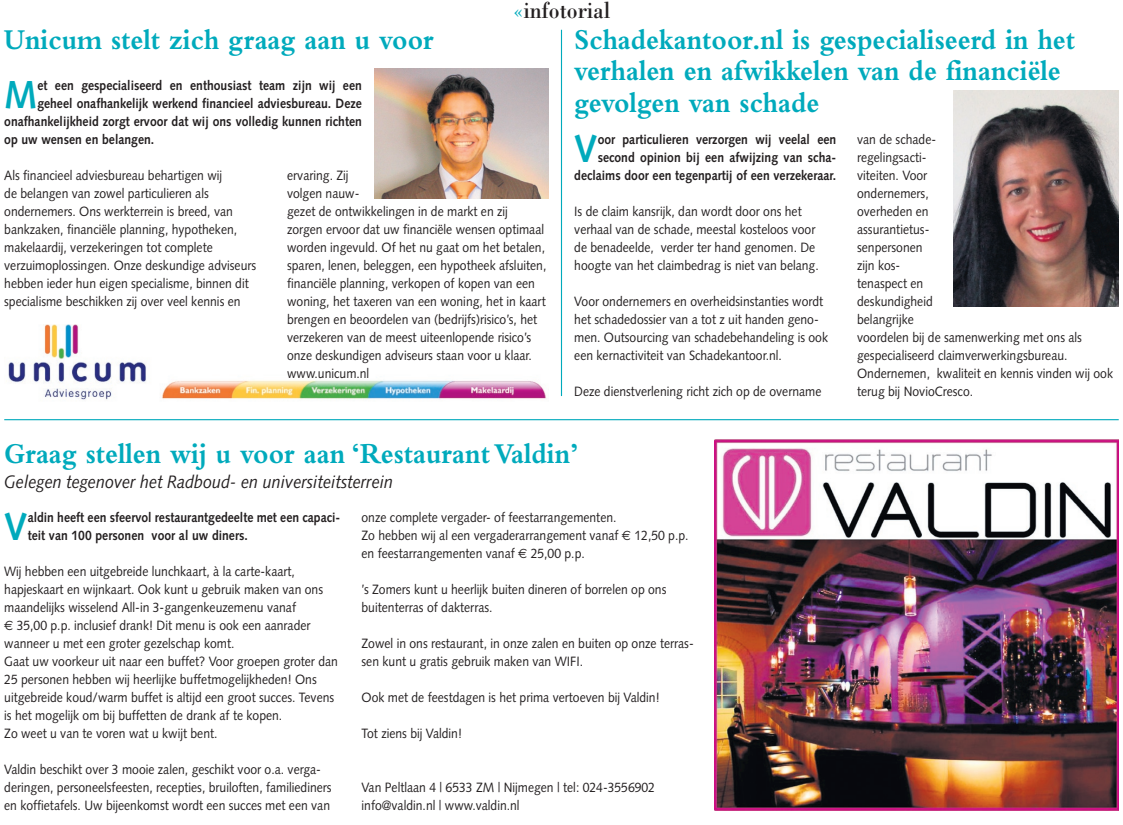
<style>
.page{position:relative;width:1123px;height:825px;background:#fff}
.page>*{position:absolute;margin:0;border:0;box-sizing:border-box;transform-origin:0 0}
.t1{font:700 39px "Syntax";color:#00aabc;scale:.9 1}
.t2{font:700 30px/31.5px "Bembo";color:#00aabc;scale:.9 1}
.t3{font:24px "Bodoni";color:#231f20;scale:.9 1}
.t4{font:italic 18px "Syntax";color:#231f20;scale:.9 1}
.t5{font:13.5px/18px "Syntax";color:#231f20;scale:.9 1}
.t6{font:700 13.5px/18px "Syntax";color:#231f20;scale:.9 1}
.s1{color:#00aabc}
.s2{font-family:"Euro Sans"}
</style>
<div class="page">
<img style="left:375px;top:69px;width:174px;height:129px">
<hr style="left:4px;top:419px;width:1114px;height:1px;background:#00aabc">
<img style="left:953px;top:90px;width:165px;height:216px">
<hr style="left:561px;top:30px;width:1px;height:366px;background:#00aabc">
<img style="left:8px;top:324px;width:539px;height:76px">
<img style="left:714px;top:440px;width:404px;height:370px">
<h3 class="t3" style="left:513px;top:-5px;width:109px"><span class="s1">«</span>infotorial</h3>
<h2 class="t2" style="left:4px;top:23px;width:479px">Unicum stelt zich graag aan u voor</h2>
<h1 class="t1" style="left:4px;top:72px;width:38px">m</h1>
<p class="t6" style="left:37px;top:76px;width:362px">et een gespecialiseerd en enthousiast team zijn wij een</p>
<p class="t6" style="left:37px;top:94px;width:362px">geheel onafhankelijk werkend financieel adviesbureau. Deze</p>
<p class="t6" style="left:4px;top:112px;width:399px">onafhankelijkheid zorgt ervoor dat wij ons volledig kunnen richten</p>
<p class="t6" style="left:4px;top:130px;width:168px">op uw wensen en belangen.</p>
<p class="t5" style="left:4px;top:166px;width:281px">Als financieel adviesbureau behartigen wij<br>de belangen van zowel particulieren als ondernemers. Ons werkterrein is breed, van bankzaken, financiële planning, hypotheken, makelaardij, verzekeringen tot complete verzuimoplossingen. Onze deskundige adviseurs hebben ieder hun eigen specialisme, binnen dit specialisme beschikken zij over veel kennis en</p>
<p class="t5" style="left:287px;top:166px;width:289px">ervaring. Zij<br>volgen nauw-<br>gezet de ontwikkelingen in de markt en zij zorgen ervoor dat uw financiële wensen optimaal worden ingevuld. Of het nu gaat om het betalen, sparen, lenen, beleggen, een hypotheek afsluiten, financiële planning, verkopen of kopen van een woning, het taxeren van een woning, het in kaart brengen en beoordelen van (bedrijfs)risico’s, het verzekeren van de meest uiteenlopende risico’s onze deskundigen adviseurs staan voor u klaar. www.unicum.nl</p>
<h2 class="t2" style="left:574px;top:23px;width:558px">Schadekantoor.nl is gespecialiseerd in het verhalen en afwikkelen van de financiële gevolgen van schade</h2>
<p class="t6" style="left:574px;top:130px;width:293px;text-align:right">oor particulieren verzorgen wij veelal een second opinion bij een afwijzing van scha&shy;declaims door een tegenpartij of een verzekeraar.</p>
<h1 class="t1" style="left:574px;top:126px;width:28px">v</h1>
<p class="t5" style="left:574px;top:202px;width:273px">Is de claim kansrijk, dan wordt door ons het verhaal van de schade, meestal kosteloos voor de benadeelde, verder ter hand genomen. De hoogte van het claimbedrag is niet van belang.</p>
<p class="t5" style="left:574px;top:292px;width:283px">Voor ondernemers en overheidsinstanties wordt het schadedossier van a tot z uit handen geno&shy;men. Outsourcing van schadebehandeling is ook een kernactiviteit van Schadekantoor.nl.</p>
<p class="t5" style="left:574px;top:382px;width:276px">Deze dienstverlening richt zich op de overname</p>
<p class="t5" style="left:857px;top:130px;width:286px">van de schade-<br>regelingsacti-<br>viteiten. Voor<br>ondernemers,<br>overheden en<br>assurantietus-<br>senpersonen<br>zijn kos-<br>tenaspect en<br>deskundigheid<br>belangrijke<br>voordelen bij de samenwerking met ons als gespecialiseerd claimverwerkingsbureau.<br>Ondernemen, kwaliteit en kennis vinden wij ook terug bij NovioCresco.</p>
<h2 class="t2" style="left:4px;top:437px;width:640px">Graag stellen wij u voor aan ‘Restaurant Valdin’</h2>
<h3 class="t4" style="left:4px;top:471px;width:434px">Gelegen tegenover het Radboud- en universiteitsterrein</h3>
<h1 class="t1" style="left:4px;top:504px;width:28px">v</h1>
<p class="t6" style="left:28px;top:508px;width:349px">aldin heeft een sfeervol restaurantgedeelte met een capaci&shy;teit van 100 personen voor al uw diners.</p>
<p class="t5" style="left:4px;top:562px;width:372px">Wij hebben een uitgebreide lunchkaart, à la carte-kaart, hapjeskaart en wijnkaart. Ook kunt u gebruik maken van ons maandelijks wisselend All-in 3-gangenkeuzemenu vanaf<br><span class="s2">E</span> 35,00 p.p. inclusief drank! Dit menu is ook een aanrader wanneer u met een groter gezelschap komt.<br>Gaat uw voorkeur uit naar een buffet? Voor groepen groter dan 25 personen hebben wij heerlijke buffetmogelijkheden! Ons uitgebreide koud/warm buffet is altijd een groot succes. Tevens is het mogelijk om bij buffetten de drank af te kopen.<br>Zo weet u van te voren wat u kwijt bent.</p>
<p class="t5" style="left:4px;top:760px;width:365px">Valdin beschikt over 3 mooie zalen, geschikt voor o.a. verga&shy;deringen, personeelsfeesten, recepties, bruiloften, familiediners en koffietafels. Uw bijeenkomst wordt een succes met een van</p>
<p class="t5" style="left:361px;top:508px;width:365px">onze complete vergader- of feestarrangementen.<br>Zo hebben wij al een vergaderarrangement vanaf <span class="s2">E</span> 12,50 p.p. en feestarrangementen vanaf <span class="s2">E</span> 25,00 p.p.</p>
<p class="t5" style="left:361px;top:580px;width:340px">’s Zomers kunt u heerlijk buiten dineren of borrelen op ons buitenterras of dakterras.</p>
<p class="t5" style="left:361px;top:634px;width:370px">Zowel in ons restaurant, in onze zalen en buiten op onze terras&shy;sen kunt u gratis gebruik maken van WIFI.</p>
<p class="t5" style="left:361px;top:688px;width:333px">Ook met de feestdagen is het prima vertoeven bij Valdin!</p>
<p class="t5" style="left:361px;top:724px;width:113px">Tot ziens bij Valdin!</p>
<p class="t5" style="left:361px;top:778px;width:327px">Van Peltlaan 4 | 6533 ZM | Nijmegen | tel: 024-3556902 info@valdin.nl | www.valdin.nl</p>
</div>
